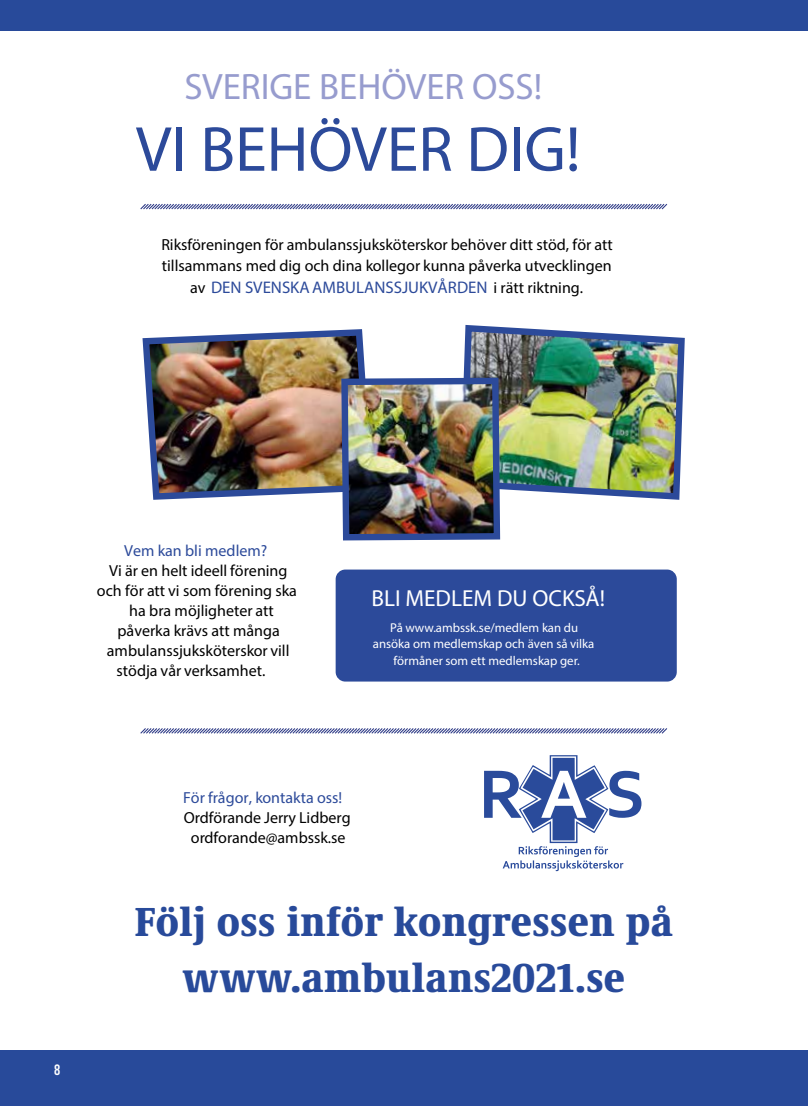
<style>
.page{position:relative;width:808px;height:1106px;background:#fff}
.page>*{position:absolute;margin:0;border:0;box-sizing:border-box;transform-origin:0 0}
.t1{font:800 64.05px "Raleway";color:#2c4a9a}
.t2{font:900 condensed 42px/55.5px "Demos Next Pro";letter-spacing:.01em;color:#284a9a;text-align:center}
.t3{font:800 36.9px "Raleway";color:#979cce}
.t4{font:800 23.25px "Raleway";color:#fff}
.t5{font:800 16.8px "Raleway";color:#2c4a9a}
.t6{font:16.05px/21.6px "Raleway";color:#000}
.t7{font:800 16.05px "Raleway";color:#2c4a9a}
.t8{font:15px "Bebas Kai";color:#fff}
.t9{font:800 12.75px/16.8px "Raleway";color:#fff;text-align:center}
.s1{font-weight:400;font-size:16.05px;color:#000}
</style>
<div class="page">
<div style="left:0;top:1050px;width:808px;height:56px;background:#284a9a"></div>
<div style="left:0;top:0;width:808px;height:30px;background:#284a9a"></div>
<img style="left:71px;top:30px;width:664px;height:842px">
<h3 class="t3" style="left:184px;top:63px;width:359px">SVERIGE BEHÖVER OSS!</h3>
<h1 class="t1" style="left:136px;top:110px;width:446px">VI BEHÖVER DIG!</h1>
<p class="t6" style="left:161px;top:233px;width:453px">Riksföreningen för ambulanssjuksköterskor behöver ditt stöd, för att tillsammans med dig och dina kollegor kunna påverka utvecklingen</p>
<p class="t5" style="left:190px;top:277px;width:394px"><span class="s1">av</span> DEN SVENSKAAMBULANSSJUKVÅRDEN <span class="s1">i rätt riktning.</span></p>
<p class="t7" style="left:124px;top:540px;width:145px">Vem kan bli medlem?</p>
<p class="t6" style="left:109px;top:559px;width:180px">Vi är en helt ideell förening</p>
<p class="t6" style="left:97px;top:579px;width:202px">och för att vi som förening ska</p>
<p class="t6" style="left:129px;top:599px;width:146px">ha bra möjligheter att</p>
<p class="t6" style="left:117px;top:619px;width:164px">påverka krävs att många</p>
<p class="t6" style="left:107px;top:639px;width:184px">ambulanssjuksköterskor vill</p>
<p class="t6" style="left:117px;top:659px;width:150px">stödja vår verksamhet.</p>
<h3 class="t4" style="left:371px;top:584px;width:235px">BLI MEDLEM DU OCKSÅ!</h3>
<p class="t9" style="left:373px;top:618px;width:223px">På www.ambssk.se/medlem kan du ansöka om medlemskap och även så vilka förmåner som ett medlemskap ger.</p>
<p class="t8" style="left:54px;top:1061px;width:8px">8</p>
<p class="t7" style="left:183px;top:787px;width:161px">För frågor, kontakta oss!</p>
<p class="t6" style="left:184px;top:807px;width:168px;line-height:20.1px;text-align:center">Ordförande Jerry Lidberg ordforande@ambssk.se</p>
<h2 class="t2" style="left:135px;top:891px;width:540px">Följ oss inför kongressen på www.ambulans2021.se</h2>
</div>
